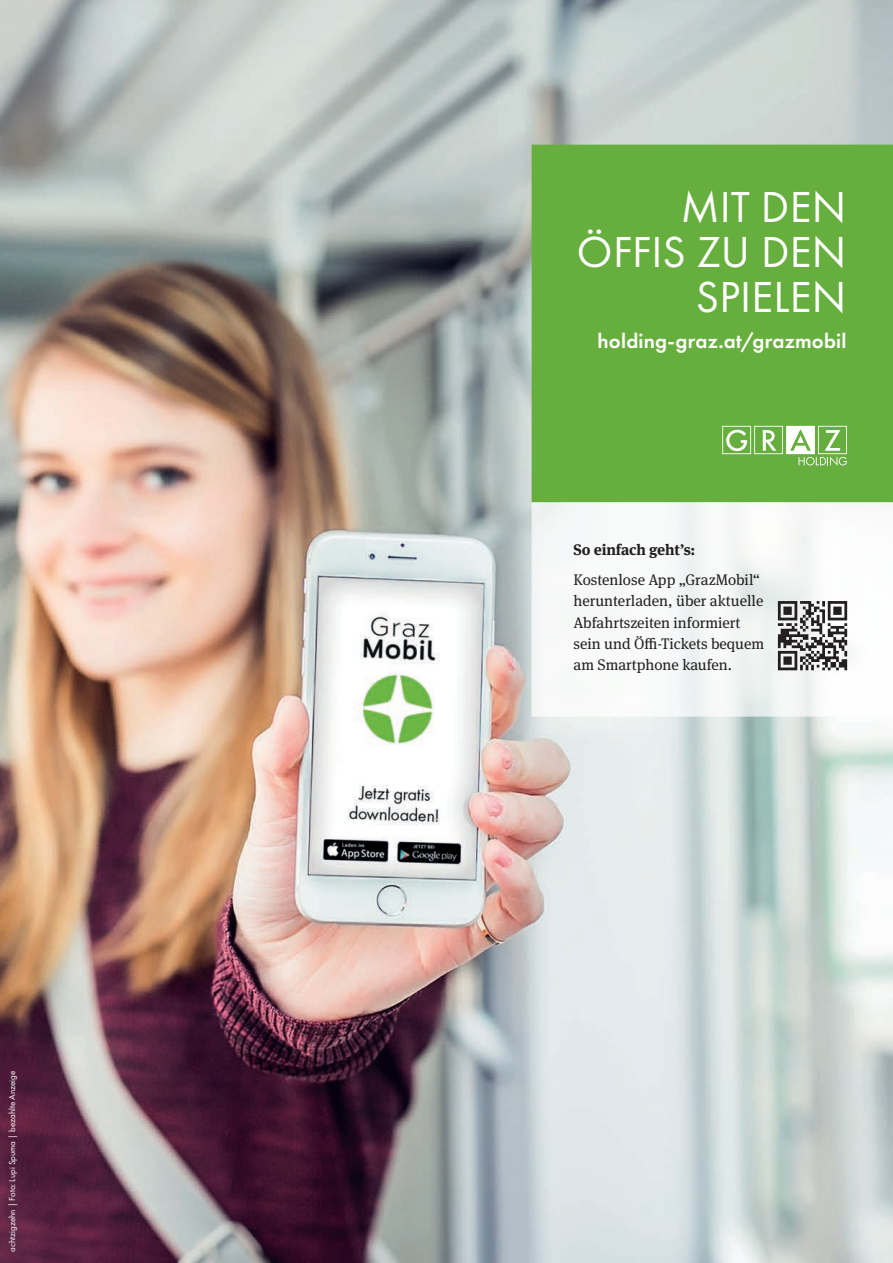
<style>
.page{position:relative;width:893px;height:1263px;background:#fff}
.page>*{position:absolute;margin:0;border:0;box-sizing:border-box;transform-origin:0 0}
.t1{font:45px/45px "Futura PT";letter-spacing:.005em;color:#fff;text-align:right}
.t2{font:600 21px "Futura PT";letter-spacing:.01em;color:#fff}
.t3{font:15.3px/21.5px "Meta Serif Pro";color:#231f20}
.t4{font:700 15.3px "Meta Serif Pro";letter-spacing:-.01em;color:#231f20}
.t5{font:9px "Futura PT";color:#fff}
</style>
<div class="page">
<img style="left:0;top:0;width:893px;height:1263px">
<svg style="left:532px;top:502px;width:361px;height:215px"></svg>
<div style="left:532px;top:145px;width:361px;height:357px;background:#66ae3d"></div>
<svg style="left:722px;top:426px;width:125px;height:40px"></svg>
<svg style="left:778px;top:601px;width:69px;height:69px"></svg>
<p class="t5" style="left:7px;top:1251px;width:182px;rotate:-90deg">achtzigzehn | Foto: Lupi Spuma | bezahlte Anzeige</p>
<h1 class="t1" style="left:577px;top:184px;width:271px">MIT DEN<br>ÖFFIS ZU DEN<br>SPIELEN</h1>
<h2 class="t2" style="left:597px;top:327px;width:251px">holding-graz.at/grazmobil</h2>
<p class="t4" style="left:573px;top:538px;width:123px">So einfach geht’s:</p>
<p class="t3" style="left:573px;top:568px;width:192px">Kostenlose App „GrazMobil“ herunterladen, über aktuelle<br>Abfahrtszeiten informiert sein und Öffi-Tickets bequem am Smartphone kaufen.</p>
</div>
